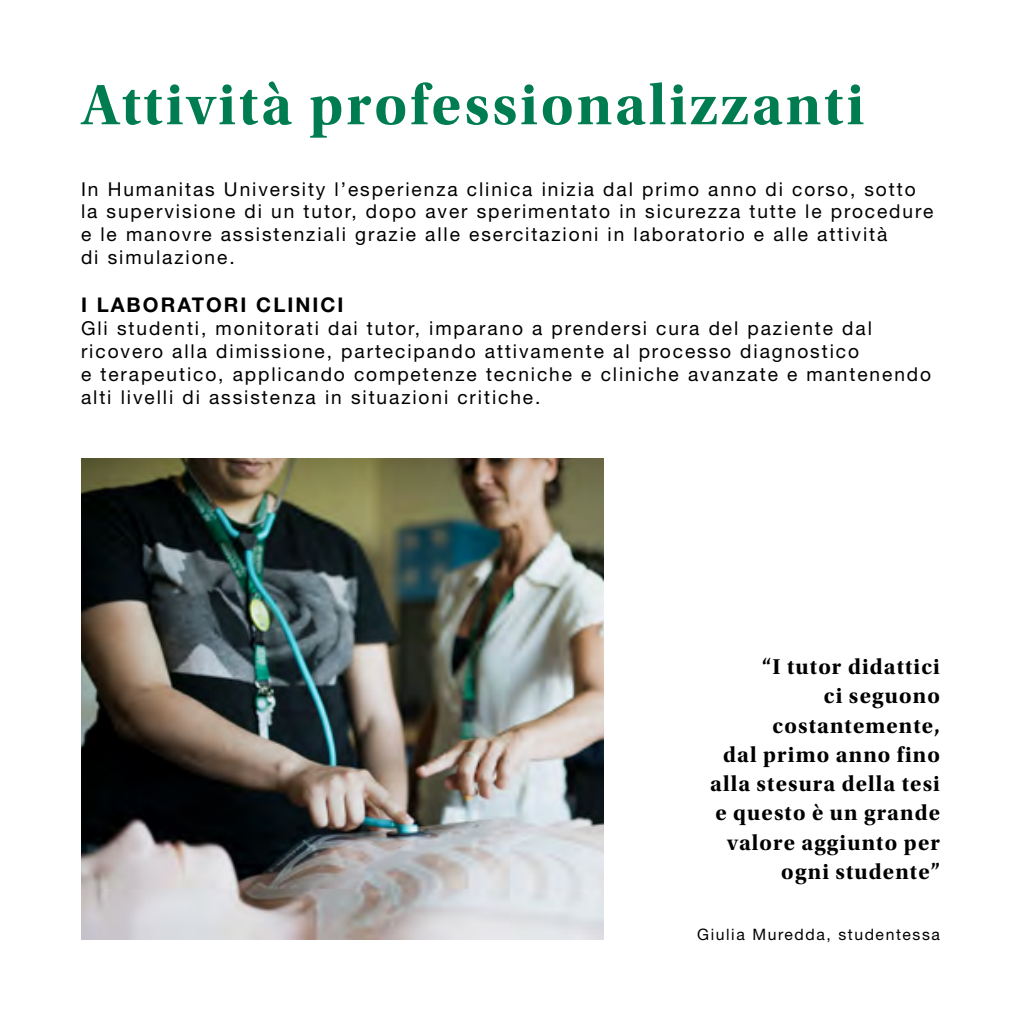
<style>
.page{position:relative;width:1021px;height:1021px;background:#fff}
.page>*{position:absolute;margin:0;border:0;box-sizing:border-box;transform-origin:0 0}
.t1{font:59.4px "Utopia Std Bold Subh";letter-spacing:.05em;color:#007c51}
.t2{font:22.5px/29.2px "Utopia Std Bold Subh";letter-spacing:.05em;color:#000;text-align:right}
.t3{font:700 20.25px "Helvetica Neue LT Pro";letter-spacing:.1em;color:#000}
.t4{font:19.12px/22.9px "Helvetica Neue LT Pro";letter-spacing:.1em;color:#000}
.t5{font:15.75px "Helvetica Neue LT Pro";letter-spacing:.1em;color:#000}
</style>
<div class="page">
<img style="left:81px;top:458px;width:522px;height:481px">
<h1 class="t1" style="left:81px;top:71px;width:784px">Attività professionalizzanti</h1>
<p class="t4" style="left:81px;top:177px;width:853px">In Humanitas University l’esperienza clinica inizia dal primo anno di corso, sotto la supervisione di un tutor, dopo aver sperimentato in sicurezza tutte le procedure e le manovre assistenziali grazie alle esercitazioni in laboratorio e alle attività<br>di simulazione.</p>
<p class="t3" style="left:81px;top:292px;width:264px">I LABORATORI CLINICI</p>
<p class="t4" style="left:81px;top:316px;width:851px">Gli studenti, monitorati dai tutor, imparano a prendersi cura del paziente dal ricovero alla dimissione, partecipando attivamente al processo diagnostico<br>e terapeutico, applicando competenze tecniche e cliniche avanzate e mantenendo alti livelli di assistenza in situazioni critiche.</p>
<p class="t2" style="left:710px;top:652px;width:231px">“I tutor didattici<br>ci seguono costantemente,<br>dal primo anno fino alla stesura della tesi e questo è un grande valore aggiunto per ogni studente”</p>
<p class="t5" style="left:697px;top:924px;width:244px">Giulia Muredda, studentessa</p>
</div>
